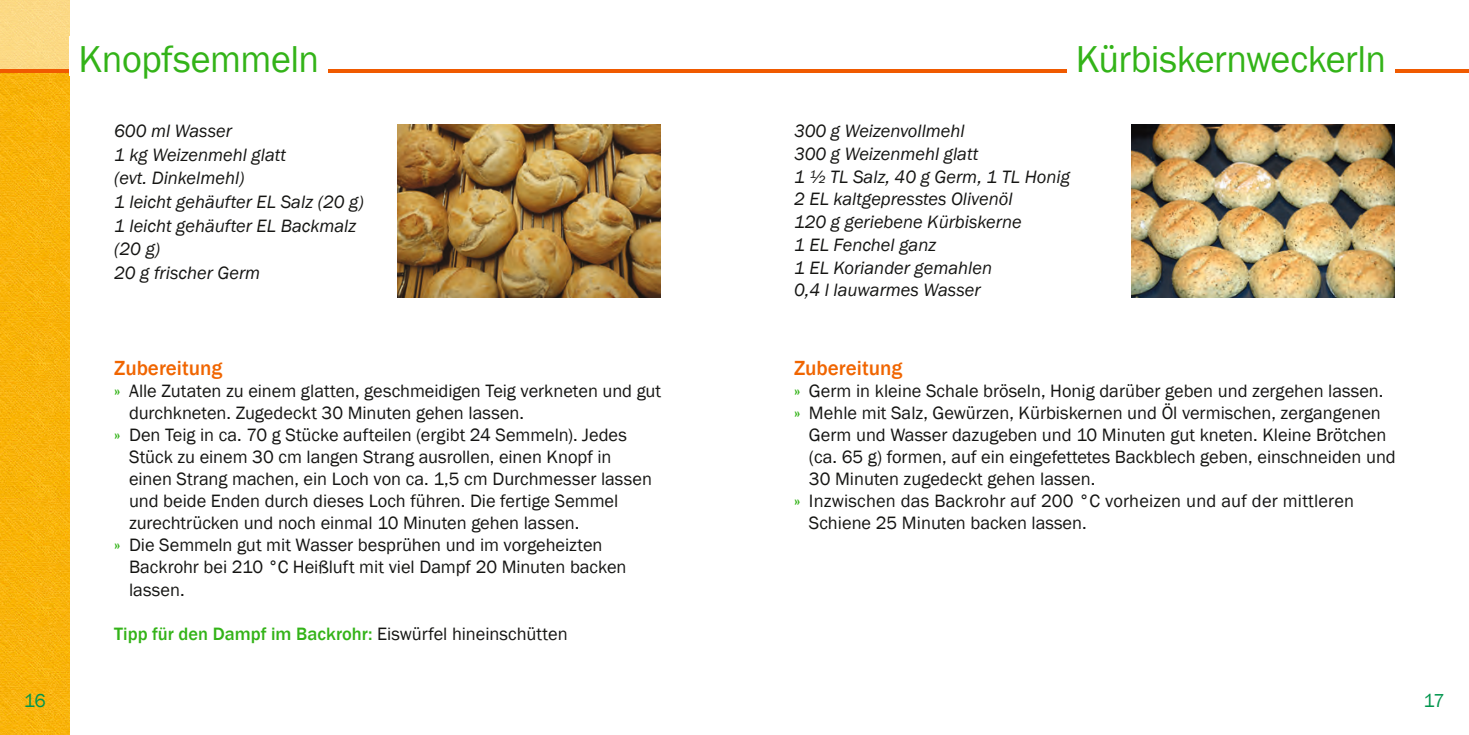
<style>
.page{position:relative;width:1469px;height:735px;background:#fff}
.page>*{position:absolute;margin:0;border:0;box-sizing:border-box;transform-origin:0 0}
.Abschnittsüberschrift{font:38.5px "Franklin Gothic";letter-spacing:-.015em;color:#33b318}
.t1{font:500 21px "Franklin Gothic";color:#f06500}
.t2{font:19.25px "Franklin Gothic";color:#00954d}
.Tipps{font:18.38px/22.1px "Franklin Gothic";color:#151513}
.t3{font:italic 18.38px/23.6px "Franklin Gothic";color:#151513}
.Tipps-2{font:500 18.38px "Franklin Gothic";color:#33b318}
.s1{font-weight:600;color:#33b318}
.s2{font-weight:400;color:#151513}
</style>
<div class="page">
<img style="left:0;top:0;width:69px;height:734px">
<hr style="left:0;top:69px;width:734px;height:4px;background:#f05a00">
<hr style="left:734px;top:69px;width:734px;height:4px;background:#f05a00">
<div style="left:69px;top:36px;width:258px;height:40px;background:#fff"></div>
<img style="left:397px;top:124px;width:263px;height:174px">
<div style="left:1067px;top:36px;width:327px;height:40px;background:#fff"></div>
<img style="left:1131px;top:124px;width:263px;height:174px">
<p class="Abschnittsüberschrift" style="left:78px;top:35px;width:242px">Knopfsemmeln</p>
<p class="t3" style="left:114px;top:119px;width:119px">600 ml Wasser</p>
<p class="t3" style="left:114px;top:143px;width:173px">1 kg Weizenmehl glatt</p>
<p class="t3" style="left:114px;top:167px;width:132px">(evt. Dinkelmehl)</p>
<p class="t3" style="left:114px;top:190px;width:251px">1 leicht gehäufter EL Salz (20 g)</p>
<p class="t3" style="left:114px;top:214px;width:243px">1 leicht gehäufter EL Backmalz (20 g)</p>
<p class="t3" style="left:114px;top:261px;width:148px">20 g frischer Germ</p>
<p class="t1" style="left:114px;top:354px;width:110px">Zubereitung</p>
<p class="Tipps" style="left:129px;top:380px;width:534px;text-indent:-15px"><span class="s1">»</span> Alle Zutaten zu einem glatten, geschmeidigen Teig verkneten und gut durchkneten. Zugedeckt 30 Minuten gehen lassen.</p>
<p class="Tipps" style="left:129px;top:424px;width:524px;text-indent:-15px"><span class="s1">»</span> Den Teig in ca. 70 g Stücke aufteilen (ergibt 24 Semmeln). Jedes Stück zu einem 30 cm langen Strang ausrollen, einen Knopf in einen Strang machen, ein Loch von ca. 1,5 cm Durchmesser lassen und beide Enden durch dieses Loch führen. Die fertige Semmel zurechtrücken und noch einmal 10 Minuten gehen lassen.</p>
<p class="Tipps" style="left:129px;top:534px;width:499px;text-indent:-15px"><span class="s1">»</span> Die Semmeln gut mit Wasser besprühen und im vorgeheizten<br>Backrohr bei 210 °C Heißluft mit viel Dampf 20 Minuten backen lassen.</p>
<p class="Tipps-2" style="left:114px;top:621px;width:455px">Tipp für den Dampf im Backrohr: <span class="s2">Eiswürfel hineinschütten</span></p>
<p class="Abschnittsüberschrift" style="left:1075px;top:35px;width:312px">Kürbiskernweckerln</p>
<p class="t3" style="left:794px;top:119px;width:172px">300 g Weizenvollmehl</p>
<p class="t3" style="left:794px;top:142px;width:186px">300 g Weizenmehl glatt</p>
<p class="t3" style="left:794px;top:165px;width:277px">1 ½ TL Salz, 40 g Germ, 1 TL Honig</p>
<p class="t3" style="left:794px;top:188px;width:220px">2 EL kaltgepresstes Olivenöl</p>
<p class="t3" style="left:794px;top:210px;width:229px">120 g geriebene Kürbiskerne</p>
<p class="t3" style="left:794px;top:233px;width:144px">1 EL Fenchel ganz</p>
<p class="t3" style="left:794px;top:256px;width:200px">1 EL Koriander gemahlen</p>
<p class="t3" style="left:794px;top:279px;width:188px">0,4 l lauwarmes Wasser</p>
<p class="t1" style="left:794px;top:354px;width:110px">Zubereitung</p>
<p class="Tipps" style="left:794px;top:380px;width:591px"><span class="s1">»</span> Germ in kleine Schale bröseln, Honig darüber geben und zergehen lassen.</p>
<p class="Tipps" style="left:809px;top:402px;width:588px;text-indent:-15px"><span class="s1">»</span> Mehle mit Salz, Gewürzen, Kürbiskernen und Öl vermischen, zergangenen Germ und Wasser dazugeben und 10 Minuten gut kneten. Kleine Brötchen (ca. 65 g) formen, auf ein eingefettetes Backblech geben, einschneiden und 30 Minuten zugedeckt gehen lassen.</p>
<p class="Tipps" style="left:809px;top:490px;width:546px;text-indent:-15px"><span class="s1">»</span> Inzwischen das Backrohr auf 200 °C vorheizen und auf der mittleren<br>Schiene 25 Minuten backen lassen.</p>
<p class="t2" style="left:24px;top:688px;width:23px">16</p>
<p class="t2" style="left:1423px;top:688px;width:23px">17</p>
</div>
